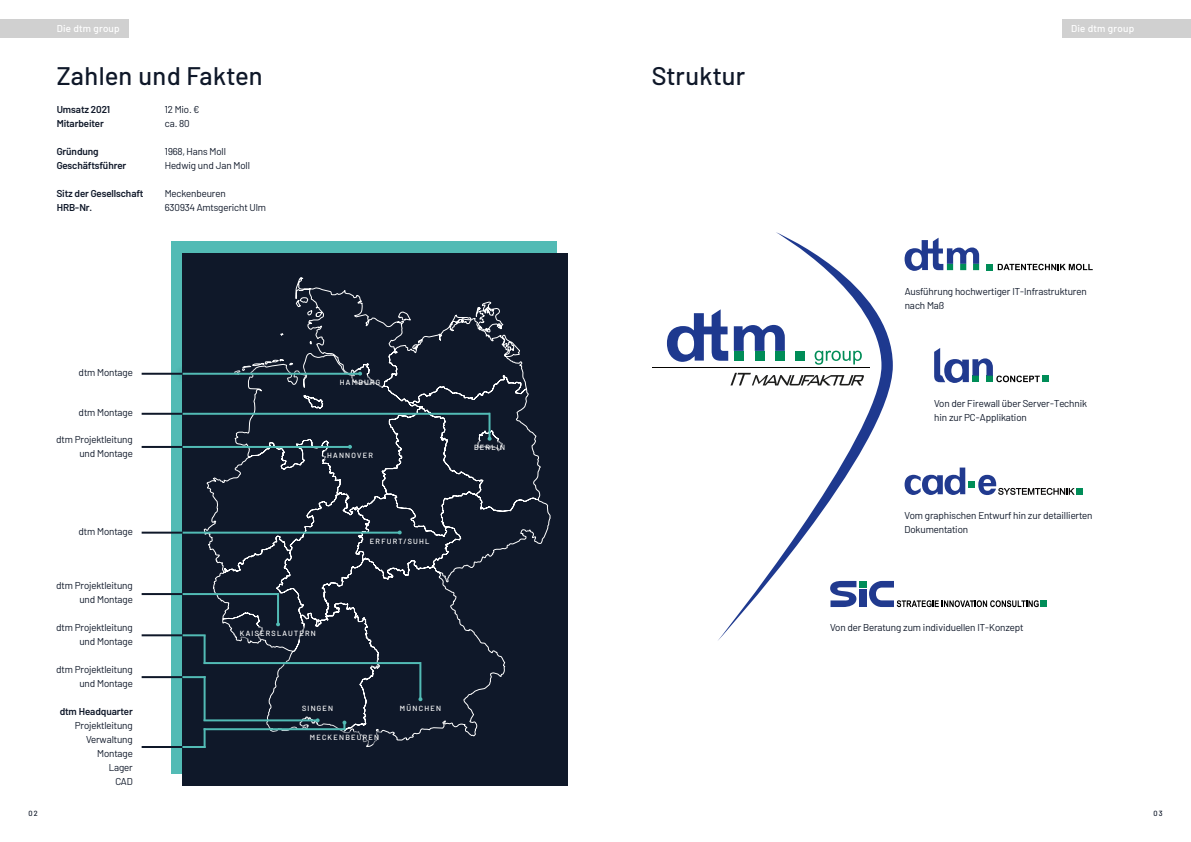
<style>
.page{position:relative;width:1191px;height:842px;background:#fff}
.page>*{position:absolute;margin:0;border:0;box-sizing:border-box;transform-origin:0 0}
.t1{font:500 25.5px "Barlow";letter-spacing:.015em;color:#0f1829}
.t2{font:10px/14px "Barlow";letter-spacing:-.01em;color:#0f1829;text-align:right}
.t3{font:600 10px "Barlow";letter-spacing:-.01em;color:#0f1829}
.t4{font:500 10px "Barlow";letter-spacing:.02em;color:#fff}
.t5{font:500 7.5px "Barlow";letter-spacing:.17em;color:#fff}
.t6{font:500 7.5px "Barlow";color:#0f1829}
</style>
<div class="page">
<div style="left:0;top:19px;width:128px;height:19px;background:#d0d0d0"></div>
<svg style="left:718px;top:232px;width:175px;height:409px"></svg>
<div style="left:734px;top:351px;width:9px;height:10px;background:#008c57"></div>
<div style="left:755px;top:351px;width:9px;height:10px;background:#008c57"></div>
<div style="left:775px;top:351px;width:10px;height:10px;background:#008c57"></div>
<div style="left:795px;top:351px;width:10px;height:10px;background:#008c57"></div>
<svg style="left:734px;top:325px;width:51px;height:26px"></svg>
<svg style="left:667px;top:309px;width:61px;height:53px"></svg>
<svg style="left:814px;top:351px;width:48px;height:14px"></svg>
<hr style="left:652px;top:367px;width:218px;height:1px;background:#050300">
<svg style="left:730px;top:373px;width:134px;height:12px"></svg>
<div style="left:1062px;top:19px;width:129px;height:19px;background:#d0d0d0"></div>
<div style="left:171px;top:241px;width:386px;height:533px;background:#52bbb5"></div>
<div style="left:182px;top:253px;width:386px;height:532px;background:#0f1829"></div>
<hr style="left:142px;top:676px;width:40px;height:2px;background:#0f1829">
<hr style="left:142px;top:746px;width:40px;height:2px;background:#0f1829">
<svg style="left:204px;top:277px;width:346px;height:470px"></svg>
<svg style="left:398px;top:530px;width:4px;height:4px"></svg>
<svg style="left:348px;top:445px;width:4px;height:4px"></svg>
<svg style="left:487px;top:437px;width:4px;height:4px"></svg>
<div style="left:395px;top:701px;width:50px;height:13px;background:#0f1829;border-radius:6px"></div>
<div style="left:297px;top:702px;width:41px;height:13px;background:#0f1829;border-radius:6px"></div>
<svg style="left:175px;top:365px;width:189px;height:17px"></svg>
<hr style="left:182px;top:373px;width:175px;height:2px;background:#52bbb5">
<hr style="left:182px;top:413px;width:308px;height:2px;background:#52bbb5">
<hr style="left:182px;top:532px;width:217px;height:2px;background:#52bbb5">
<hr style="left:182px;top:593px;width:97px;height:2px;background:#52bbb5">
<hr style="left:182px;top:634px;width:24px;height:2px;background:#52bbb5">
<hr style="left:182px;top:446px;width:168px;height:2px;background:#52bbb5">
<div style="left:306px;top:731px;width:77px;height:13px;background:#0f1829;border-radius:6px"></div>
<div style="left:236px;top:626px;width:84px;height:13px;background:#0f1829;border-radius:6px"></div>
<div style="left:323px;top:449px;width:54px;height:13px;background:#0f1829;border-radius:6px"></div>
<svg style="left:337px;top:376px;width:46px;height:13px"></svg>
<svg style="left:471px;top:441px;width:37px;height:13px"></svg>
<div style="left:365px;top:535px;width:69px;height:13px;background:#0f1829;border-radius:6px"></div>
<hr style="left:142px;top:373px;width:40px;height:2px;background:#0f1829">
<hr style="left:142px;top:413px;width:40px;height:2px;background:#0f1829">
<hr style="left:488px;top:413px;width:2px;height:26px;background:#52bbb5">
<hr style="left:142px;top:446px;width:40px;height:2px;background:#0f1829">
<hr style="left:142px;top:532px;width:40px;height:2px;background:#0f1829">
<hr style="left:277px;top:593px;width:2px;height:32px;background:#52bbb5">
<hr style="left:142px;top:593px;width:40px;height:2px;background:#0f1829">
<div style="left:196px;top:654px;width:231px;height:18px;background:#0f1829"></div>
<hr style="left:204px;top:662px;width:216px;height:2px;background:#52bbb5">
<hr style="left:204px;top:635px;width:2px;height:29px;background:#52bbb5">
<hr style="left:419px;top:662px;width:2px;height:38px;background:#52bbb5">
<hr style="left:142px;top:634px;width:40px;height:2px;background:#0f1829">
<hr style="left:204px;top:719px;width:114px;height:2px;background:#52bbb5">
<hr style="left:204px;top:676px;width:2px;height:45px;background:#52bbb5">
<hr style="left:182px;top:676px;width:24px;height:2px;background:#52bbb5">
<svg style="left:203px;top:720px;width:149px;height:18px"></svg>
<hr style="left:204px;top:728px;width:141px;height:2px;background:#52bbb5">
<svg style="left:342px;top:721px;width:4px;height:8px"></svg>
<hr style="left:204px;top:728px;width:2px;height:20px;background:#52bbb5">
<hr style="left:182px;top:746px;width:24px;height:2px;background:#52bbb5">
<svg style="left:355px;top:372px;width:7px;height:4px"></svg>
<div style="left:1075px;top:488px;width:7px;height:7px;background:#008d58"></div>
<div style="left:968px;top:481px;width:7px;height:6px;background:#008d58"></div>
<svg style="left:978px;top:475px;width:96px;height:20px"></svg>
<svg style="left:904px;top:468px;width:61px;height:27px"></svg>
<svg style="left:830px;top:581px;width:26px;height:26px"></svg>
<div style="left:859px;top:589px;width:7px;height:18px;background:#213a8f"></div>
<div style="left:859px;top:581px;width:7px;height:6px;background:#008d58"></div>
<svg style="left:869px;top:581px;width:169px;height:26px"></svg>
<div style="left:1040px;top:600px;width:7px;height:7px;background:#008d58"></div>
<div style="left:1042px;top:376px;width:7px;height:6px;background:#008d58"></div>
<svg style="left:934px;top:348px;width:105px;height:35px"></svg>
<svg style="left:986px;top:264px;width:106px;height:6px"></svg>
<svg style="left:904px;top:238px;width:75px;height:33px"></svg>
<p class="t4" style="left:57px;top:21px;width:65px">Die dtm group</p>
<h1 class="t1" style="left:57px;top:57px;width:207px">Zahlen und Fakten</h1>
<h1 class="t1" style="left:652px;top:57px;width:95px">Struktur</h1>
<p class="t3" style="left:57px;top:102px;width:55px">Umsatz 2021</p>
<p class="t2" style="left:165px;top:101px;width:36px">12 Mio. €</p>
<p class="t3" style="left:57px;top:116px;width:49px">Mitarbeiter</p>
<p class="t2" style="left:165px;top:115px;width:27px">ca. 80</p>
<p class="t3" style="left:57px;top:144px;width:43px">Gründung</p>
<p class="t2" style="left:165px;top:143px;width:63px">1968, Hans Moll</p>
<p class="t3" style="left:57px;top:158px;width:71px">Geschäftsführer</p>
<p class="t2" style="left:165px;top:157px;width:87px">Hedwig und Jan Moll</p>
<p class="t3" style="left:57px;top:186px;width:88px">Sitz der Gesellschaft</p>
<p class="t2" style="left:165px;top:185px;width:62px">Meckenbeuren</p>
<p class="t3" style="left:57px;top:200px;width:37px">HRB-Nr.</p>
<p class="t2" style="left:165px;top:199px;width:103px">630934 Amtsgericht Ulm</p>
<p class="t2" style="left:79px;top:365px;width:56px">dtm Montage</p>
<p class="t2" style="left:79px;top:405px;width:56px">dtm Montage</p>
<p class="t2" style="left:56px;top:432px;width:78px">dtm Projektleitung und Montage</p>
<p class="t2" style="left:79px;top:524px;width:56px">dtm Montage</p>
<p class="t2" style="left:56px;top:578px;width:78px">dtm Projektleitung und Montage</p>
<p class="t2" style="left:56px;top:620px;width:78px">dtm Projektleitung und Montage</p>
<p class="t2" style="left:56px;top:662px;width:78px">dtm Projektleitung und Montage</p>
<p class="t3" style="left:60px;top:704px;width:75px">dtm Headquarter</p>
<p class="t2" style="left:75px;top:718px;width:59px">Projektleitung<br>Verwaltung<br>Montage<br>Lager<br>CAD</p>
<p class="t5" style="left:340px;top:377px;width:42px">HAMBURG</p>
<p class="t5" style="left:327px;top:450px;width:47px">HANNOVER</p>
<p class="t5" style="left:370px;top:535px;width:61px">ERFURT/SUHL</p>
<p class="t5" style="left:474px;top:442px;width:32px">BERLIN</p>
<p class="t5" style="left:240px;top:627px;width:77px">KAISERSLAUTERN</p>
<p class="t5" style="left:302px;top:703px;width:33px">SINGEN</p>
<p class="t5" style="left:400px;top:702px;width:43px">MÜNCHEN</p>
<p class="t5" style="left:310px;top:732px;width:71px">MECKENBEUREN</p>
<p class="t4" style="left:1071px;top:21px;width:65px">Die dtm group</p>
<p class="t2" style="left:904px;top:283px;width:183px;text-align:left">Ausführung hochwertiger IT-Infrastrukturen nach Maß</p>
<p class="t2" style="left:934px;top:396px;width:154px;text-align:left">Von der Firewall über Server-Technik hin zur PC-Applikation</p>
<p class="t2" style="left:904px;top:508px;width:189px;text-align:left">Vom graphischen Entwurf hin zur detaillierten<br>Dokumentation</p>
<p class="t2" style="left:830px;top:620px;width:195px">Von der Beratung zum individuellen IT-Konzept</p>
<p class="t6" style="left:28px;top:808px;width:11px">02</p>
<p class="t6" style="left:1153px;top:808px;width:11px">03</p>
</div>
